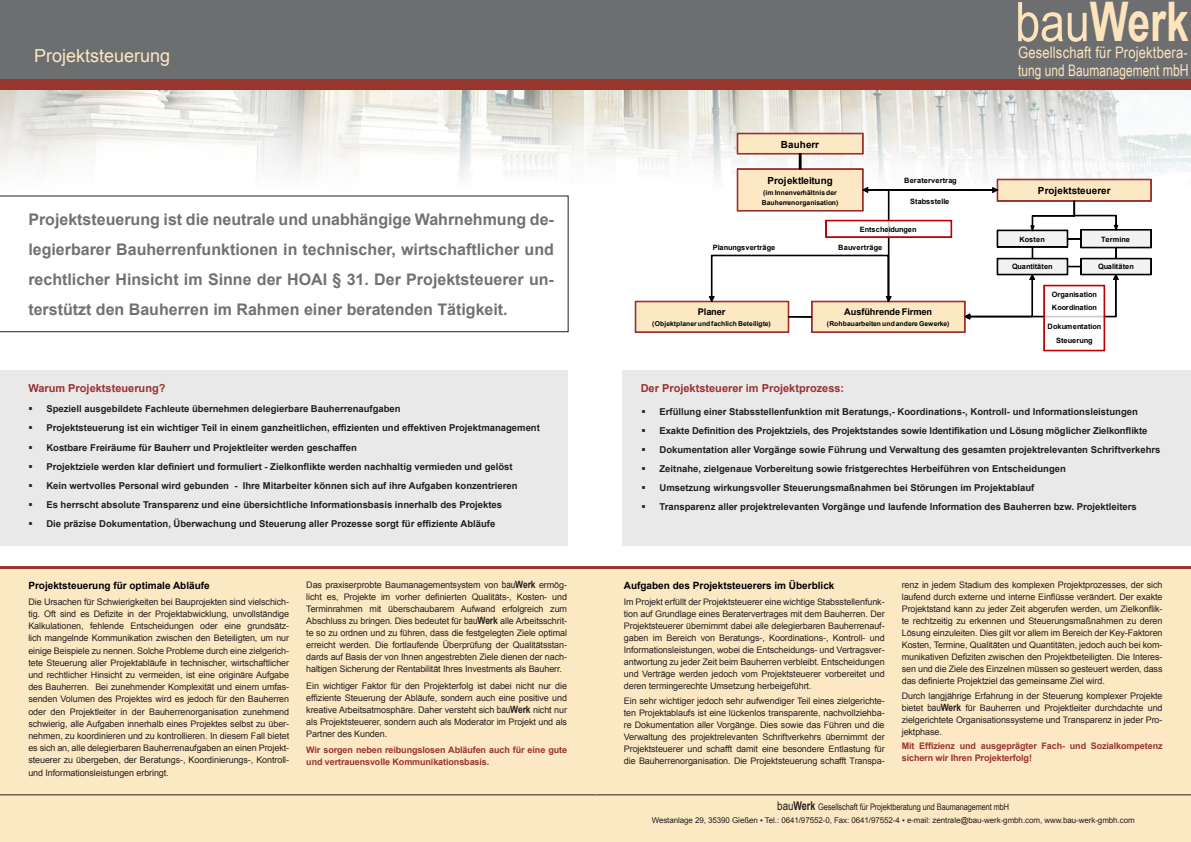
<style>
.page{position:relative;width:1191px;height:842px;background:#fff}
.page>*{position:absolute;margin:0;border:0;box-sizing:border-box;transform-origin:0 0}
.t1{font:700 54.6px "Arial";color:#fee4bc;scale:.75 1}
.t2{font:18px "Arial";color:#fce8c3}
.t3{font:700 16px/30px "Arial";color:#73716e;text-align:justify}
.t4{font:15.9px/17.1px "Arial Narrow";letter-spacing:.01em;color:#fee4bc}
.t5{font:700 11px "Arial";color:#9a3233}
.t6{font:700 10px "Arial";color:#000}
.t7{font:700 9.8px "Arial";letter-spacing:.005em;color:#000}
.t8{font:700 9.5px "Arial";color:#231f20}
.t9{font:700 9.2px "Arial";letter-spacing:-.01em;color:#000}
.t10{font:9px/12px "Arial";letter-spacing:-.01em;color:#231f20;text-align:justify}
.t11{font:700 9px/12px "Arial";letter-spacing:-.01em;color:#9a3233}
.t12{font:9px "Arial Narrow";letter-spacing:-.01em;color:#231f20}
.t13{font:8px "Arial";letter-spacing:-.01em;color:#231f20}
.t14{font:700 7.4px/13.9px "Arial";color:#000;text-align:center}
.t15{font:700 7.4px/13.9px "Arial";letter-spacing:-.03em;color:#000}
.t16{font:700 7.4px "Arial";letter-spacing:.025em;color:#000}
.t17{font:700 6.7px/10.4px "Arial";letter-spacing:-.005em;color:#000}
.s1{font-family:"Arial Narrow";font-weight:400}
.s2{font-size:16.5px}
.s3{font-family:"Arial Narrow";font-size:10px}
.s4{font-weight:700;font-size:10px}
.s5{font-size:12px}
.s6{font-family:"Arial";font-weight:700;font-size:12px}
</style>
<div class="page">
<div style="left:0;top:568px;width:1191px;height:274px;background:#fce8c3"></div>
<hr style="left:0;top:566px;width:1191px;height:2px;background:#96362d">
<div style="left:0;top:0;width:1191px;height:79px;background:#6d6e70"></div>
<div style="left:0;top:79px;width:1191px;height:12px;background:#96362d"></div>
<svg style="left:0;top:196px;width:568px;height:136px"></svg>
<img style="left:0;top:91px;width:1191px;height:102px">
<hr style="left:0;top:795px;width:595px;height:1px;background:#231f20">
<div style="left:0;top:370px;width:568px;height:175px;background:#eae9e9"></div>
<hr style="left:595px;top:795px;width:596px;height:1px;background:#231f20">
<div style="left:622px;top:370px;width:569px;height:175px;background:#eae9e9"></div>
<svg style="left:635px;top:133px;width:516px;height:218px"></svg>
<p class="t2" style="left:34px;top:44px;width:138px">Projektsteuerung</p>
<p class="t3" style="left:28px;top:205px;width:527px">Projektsteuerung ist die neutrale und unabhängige Wahrnehmung de&shy;legierbarer Bauherrenfunktionen in technischer, wirtschaftlicher und rechtlicher Hinsicht im Sinne der HOAI § 31. Der Projektsteuerer un&shy;terstützt den Bauherren im Rahmen einer beratenden Tätigkeit.</p>
<p class="t1" style="left:1015px;top:-14px;width:233px"><span class="s1">bau</span>Werk</p>
<p class="t4" style="left:1018px;top:44px;width:172px">Gesellschaft für Projektbera&shy;tung und Baumanagement <span class="s2">mbH</span></p>
<p class="t7" style="left:781px;top:138px;width:40px">Bauherr</p>
<p class="t7" style="left:767px;top:174px;width:67px">Projektleitung</p>
<p class="t17" style="left:762px;top:187px;width:78px">(im Innenverhältnis der<br>Bauherrenorganisation)</p>
<p class="t7" style="left:1038px;top:184px;width:74px">Projektsteuerer</p>
<p class="t16" style="left:904px;top:175px;width:54px">Beratervertrag</p>
<p class="t14" style="left:910px;top:195px;width:41px">Stabsstelle</p>
<p class="t15" style="left:860px;top:222px;width:58px">Entscheidungen</p>
<p class="t14" style="left:713px;top:241px;width:64px">Planungsverträge</p>
<p class="t16" style="left:838px;top:243px;width:46px">Bauverträge</p>
<p class="t9" style="left:697px;top:306px;width:29px">Planer</p>
<p class="t17" style="left:652px;top:319px;width:120px">(Objektplaner und fachlich Beteiligte)</p>
<p class="t9" style="left:844px;top:306px;width:89px">Ausführende Firmen</p>
<p class="t17" style="left:827px;top:319px;width:124px">(Rohbauarbeiten und andere Gewerke)</p>
<p class="t14" style="left:1019px;top:232px;width:27px">Kosten</p>
<p class="t14" style="left:1101px;top:232px;width:30px">Termine</p>
<p class="t14" style="left:1012px;top:260px;width:42px">Quantitäten</p>
<p class="t14" style="left:1098px;top:260px;width:37px">Qualitäten</p>
<p class="t15" style="left:1051px;top:287px;width:47px">Organisation<br>Koordination</p>
<p class="t14" style="left:1047px;top:320px;width:55px">Dokumentation<br>Steuerung</p>
<p class="t5" style="left:28px;top:380px;width:139px">Warum Projektsteuerung?</p>
<p class="t5" style="left:640px;top:380px;width:205px">Der Projektsteuerer im Projektprozess:</p>
<p class="t8" style="left:659px;top:405px;width:480px">Erfüllung einer Stabsstellenfunktion mit Beratungs,- Koordinations-, Kontroll- und Informationsleistungen</p>
<p class="t8" style="left:659px;top:424px;width:489px">Exakte Definition des Projektziels, des Projektstandes sowie Identifikation und Lösung möglicher Zielkonflikte</p>
<p class="t8" style="left:659px;top:443px;width:502px">Dokumentation aller Vorgänge sowie Führung und Verwaltung des gesamten projektrelevanten Schriftverkehrs</p>
<p class="t8" style="left:659px;top:462px;width:408px">Zeitnahe, zielgenaue Vorbereitung sowie fristgerechtes Herbeiführen von Entscheidungen</p>
<p class="t8" style="left:659px;top:481px;width:376px">Umsetzung wirkungsvoller Steuerungsmaßnahmen bei Störungen im Projektablauf</p>
<p class="t8" style="left:659px;top:501px;width:479px">Transparenz aller projektrelevanten Vorgänge und laufende Information des Bauherren bzw. Projektleiters</p>
<p class="t8" style="left:46px;top:403px;width:356px">Speziell ausgebildete Fachleute übernehmen delegierbare Bauherrenaufgaben</p>
<p class="t8" style="left:46px;top:422px;width:495px">Projektsteuerung ist ein wichtiger Teil in einem ganzheitlichen, effizienten und effektiven Projektmanagement</p>
<p class="t8" style="left:46px;top:441px;width:312px">Kostbare Freiräume für Bauherr und Projektleiter werden geschaffen</p>
<p class="t8" style="left:46px;top:460px;width:468px">Projektziele werden klar definiert und formuliert - Zielkonflikte werden nachhaltig vermieden und gelöst</p>
<p class="t8" style="left:46px;top:479px;width:473px">Kein wertvolles Personal wird gebunden - Ihre Mitarbeiter können sich auf ihre Aufgaben konzentrieren</p>
<p class="t8" style="left:46px;top:498px;width:457px">Es herrscht absolute Transparenz und eine übersichtliche Informationsbasis innerhalb des Projektes</p>
<p class="t8" style="left:46px;top:517px;width:450px">Die präzise Dokumentation, Überwachung und Steuerung aller Prozesse sorgt für effiziente Abläufe</p>
<p class="t6" style="left:28px;top:579px;width:183px">Projektsteuerung für optimale Abläufe</p>
<p class="t10" style="left:28px;top:595px;width:262px">Die Ursachen für Schwierigkeiten bei Bauprojekten sind vielschich&shy;tig. Oft sind es Defizite in der Projektabwicklung, unvollständige Kalkulationen, fehlende Entscheidungen oder eine grundsätz&shy;lich mangelnde Kommunikation zwischen den Beteiligten, um nur einige Beispiele zu nennen. Solche Probleme durch eine zielgerich&shy;tete Steuerung aller Projektabläufe in technischer, wirtschaftlicher und rechtlicher Hinsicht zu vermeiden, ist eine originäre Aufgabe des Bauherren. Bei zunehmender Komplexität und einem umfas&shy;senden Volumen des Projektes wird es jedoch für den Bauherren oder den Projektleiter in der Bauherrenorganisation zunehmend schwierig, alle Aufgaben innerhalb eines Projektes selbst zu über&shy;nehmen, zu koordinieren und zu kontrollieren. In diesem Fall bietet es sich an, alle delegierbaren Bauherrenaufgaben an einen Projekt&shy;steuerer zu übergeben, der Beratungs-, Koordinierungs-, Kontroll&shy;und Informationsleistungen erbringt.</p>
<p class="t10" style="left:306px;top:579px;width:262px">Das praxiserprobte Baumanagementsystem von <span class="s3">bau</span><span class="s4">Werk</span> ermög&shy;licht es, Projekte im vorher definierten Qualitäts-, Kosten- und Terminrahmen mit überschaubarem Aufwand erfolgreich zum Abschluss zu bringen. Dies bedeutet für <span class="s3">bau</span><span class="s4">Werk</span> alle Arbeitsschrit&shy;te so zu ordnen und zu führen, dass die festgelegten Ziele optimal erreicht werden. Die fortlaufende Überprüfung der Qualitätsstan&shy;dards auf Basis der von Ihnen angestrebten Ziele dienen der nach&shy;haltigen Sicherung der Rentabilität Ihres Investments als Bauherr.</p>
<p class="t10" style="left:306px;top:680px;width:262px">Ein wichtiger Faktor für den Projekterfolg ist dabei nicht nur die effiziente Steuerung der Abläufe, sondern auch eine positive und kreative Arbeitsatmosphäre. Daher versteht sich <span class="s3">bau</span><span class="s4">Werk</span> nicht nur als Projektsteuerer, sondern auch als Moderator im Projekt und als Partner des Kunden.</p>
<p class="t11" style="left:306px;top:744px;width:262px">Wir sorgen neben reibungslosen Abläufen auch für eine gute und vertrauensvolle Kommunikationsbasis.</p>
<p class="t6" style="left:624px;top:579px;width:212px">Aufgaben des Projektsteuerers im Überblick</p>
<p class="t10" style="left:624px;top:596px;width:262px">Im Projekt erfüllt der Projektsteuerer eine wichtige Stabsstellenfunk&shy;tion auf Grundlage eines Beratervertrages mit dem Bauherren. Der Projektsteuerer übernimmt dabei alle delegierbaren Bauherrenauf&shy;gaben im Bereich von Beratungs-, Koordinations-, Kontroll- und Informationsleistungen, wobei die Entscheidungs- und Vertragsver&shy;antwortung zu jeder Zeit beim Bauherren verbleibt. Entscheidungen und Verträge werden jedoch vom Projektsteuerer vorbereitet und deren termingerechte Umsetzung herbeigeführt.</p>
<p class="t10" style="left:624px;top:694px;width:262px">Ein sehr wichtiger jedoch sehr aufwendiger Teil eines zielgerichte&shy;ten Projektablaufs ist eine lückenlos transparente, nachvollziehba&shy;re Dokumentation aller Vorgänge. Dies sowie das Führen und die Verwaltung des projektrelevanten Schriftverkehrs übernimmt der Projektsteuerer und schafft damit eine besondere Entlastung für die Bauherrenorganisation. Die Projektsteuerung schafft Transpa-</p>
<p class="t10" style="left:901px;top:579px;width:262px">renz in jedem Stadium des komplexen Projektprozesses, der sich laufend durch externe und interne Einflüsse verändert. Der exakte Projektstand kann zu jeder Zeit abgerufen werden, um Zielkonflik&shy;te rechtzeitig zu erkennen und Steuerungsmaßnahmen zu deren Lösung einzuleiten. Dies gilt vor allem im Bereich der Key-Faktoren Kosten, Termine, Qualitäten und Quantitäten, jedoch auch bei kom&shy;munikativen Defiziten zwischen den Projektbeteiligten. Die Interes&shy;sen und die Ziele des Einzelnen müssen so gesteuert werden, dass das definierte Projektziel das gemeinsame Ziel wird.</p>
<p class="t10" style="left:901px;top:689px;width:262px">Durch langjährige Erfahrung in der Steuerung komplexer Projekte bietet <span class="s3">bau</span><span class="s4">Werk</span> für Bauherren und Projektleiter durchdachte und zielgerichtete Organisationssysteme und Transparenz in jeder Pro&shy;jektphase.</p>
<p class="t11" style="left:901px;top:740px;width:262px">Mit Effizienz und ausgeprägter Fach- und Sozialkompetenz sichern wir Ihren Projekterfolg!</p>
<p class="t12" style="left:777px;top:800px;width:233px"><span class="s5">bau</span><span class="s6">Werk</span> Gesellschaft für Projektberatung und Baumanagement mbH</p>
<p class="t13" style="left:651px;top:815px;width:484px">Westanlage 29, 35390 Gießen ▪ Tel.: 0641/97552-0, Fax: 0641/97552-4 ▪ e-mail: zentrale@bau-werk-gmbh.com, www.bau-werk-gmbh.com</p>
</div>
